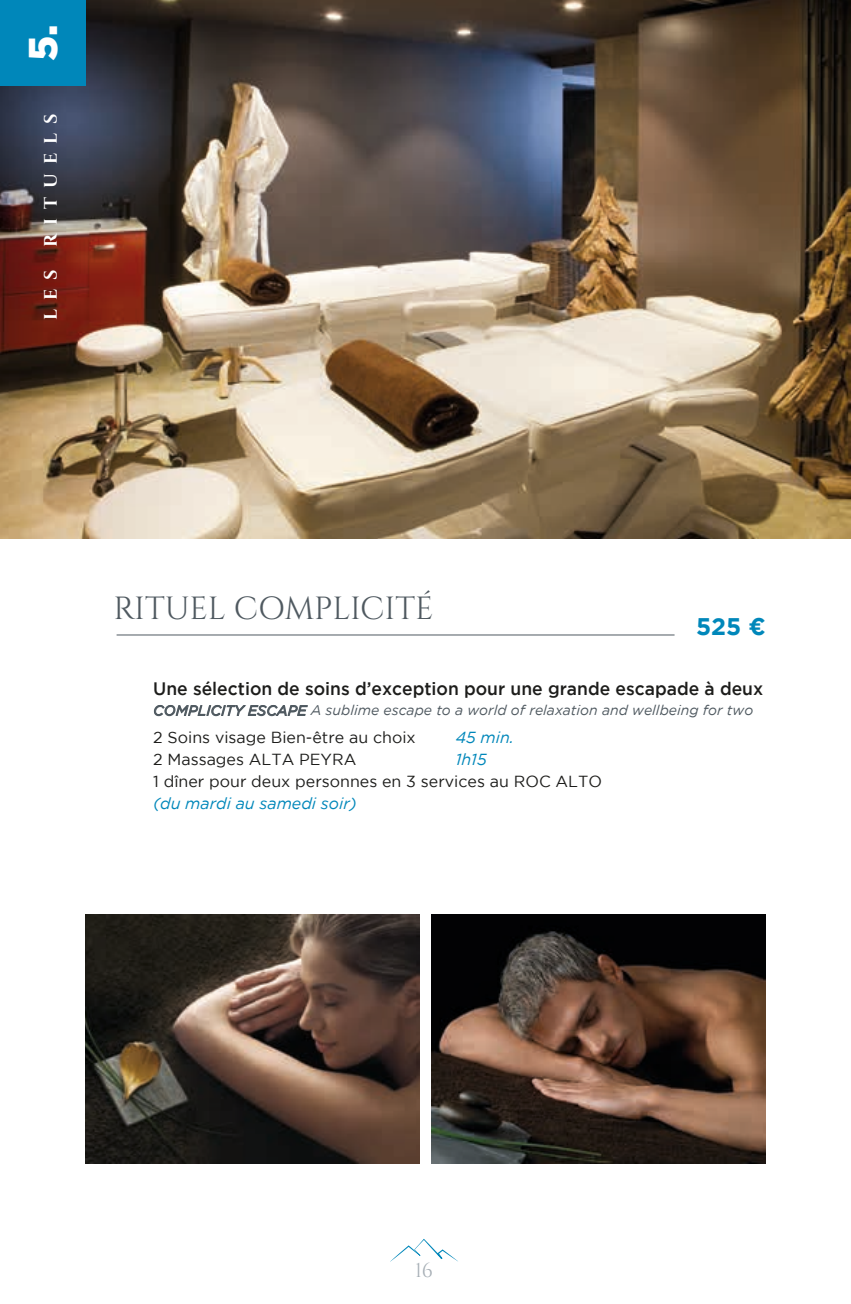
<style>
.page{position:relative;width:851px;height:1304px;background:#fff}
.page>*{position:absolute;margin:0;border:0;box-sizing:border-box;transform-origin:0 0}
.t1{font:900 40px "Gotham";color:#fff}
.t2{font:32px "Cinzel";letter-spacing:-.005em;color:#4f5960}
.t3{font:700 24px "Gotham";color:#0087ba}
.t4{font:20px "Cinzel";color:#a6aeb5}
.t5{font:500 18px "Gotham";color:#1d1d1b}
.t6{font:700 18px "Cinzel";letter-spacing:.5em;color:#fff}
.t7{font:16px "Gotham";color:#1d1d1b}
.t8{font:italic 16px "Gotham";color:#0087ba}
.t9{font:italic 14px "Gotham";color:#4f5960}
</style>
<div class="page">
<img style="left:431px;top:914px;width:334px;height:249px">
<img style="left:85px;top:914px;width:334px;height:249px">
<img style="left:0;top:0;width:850px;height:539px">
<hr style="left:117px;top:634px;width:557px;height:1px;background:#4f5960">
<svg style="left:154px;top:705px;width:154px;height:12px"></svg>
<div style="left:0;top:0;width:85px;height:85px;background:#0087ba"></div>
<svg style="left:390px;top:1239px;width:68px;height:23px"></svg>
<h1 class="t1" style="left:20px;top:61px;width:38px;rotate:-90deg">5.</h1>
<p class="t6" style="left:40px;top:247px;width:135px;rotate:-90deg">RITUELS</p>
<p class="t6" style="left:40px;top:320px;width:52px;rotate:-90deg">LES</p>
<h2 class="t2" style="left:113px;top:590px;width:321px">RITUEL COMPLICITÉ</h2>
<h3 class="t3" style="left:696px;top:613px;width:71px">525 ¤</h3>
<p class="t5" style="left:153px;top:679px;width:611px">Une sélection de soins d’exception pour une grande escapade à deux</p>
<p class="t9" style="left:153px;top:703px;width:601px">COMPLICITY ESCAPE A sublime escape to a world of relaxation and wellbeing for two</p>
<p class="t7" style="left:153px;top:729px;width:264px">2 Soins visage Bien-être au choix</p>
<p class="t8" style="left:455px;top:729px;width:60px">45 min.</p>
<p class="t7" style="left:153px;top:751px;width:205px">2 Massages ALTA PEYRA</p>
<p class="t8" style="left:455px;top:751px;width:33px">1h15</p>
<p class="t7" style="left:153px;top:773px;width:450px">1 dîner pour deux personnes en 3 services au ROC ALTO</p>
<p class="t8" style="left:153px;top:795px;width:205px">(du mardi au samedi soir)</p>
<p class="t4" style="left:415px;top:1259px;width:20px">16</p>
</div>
